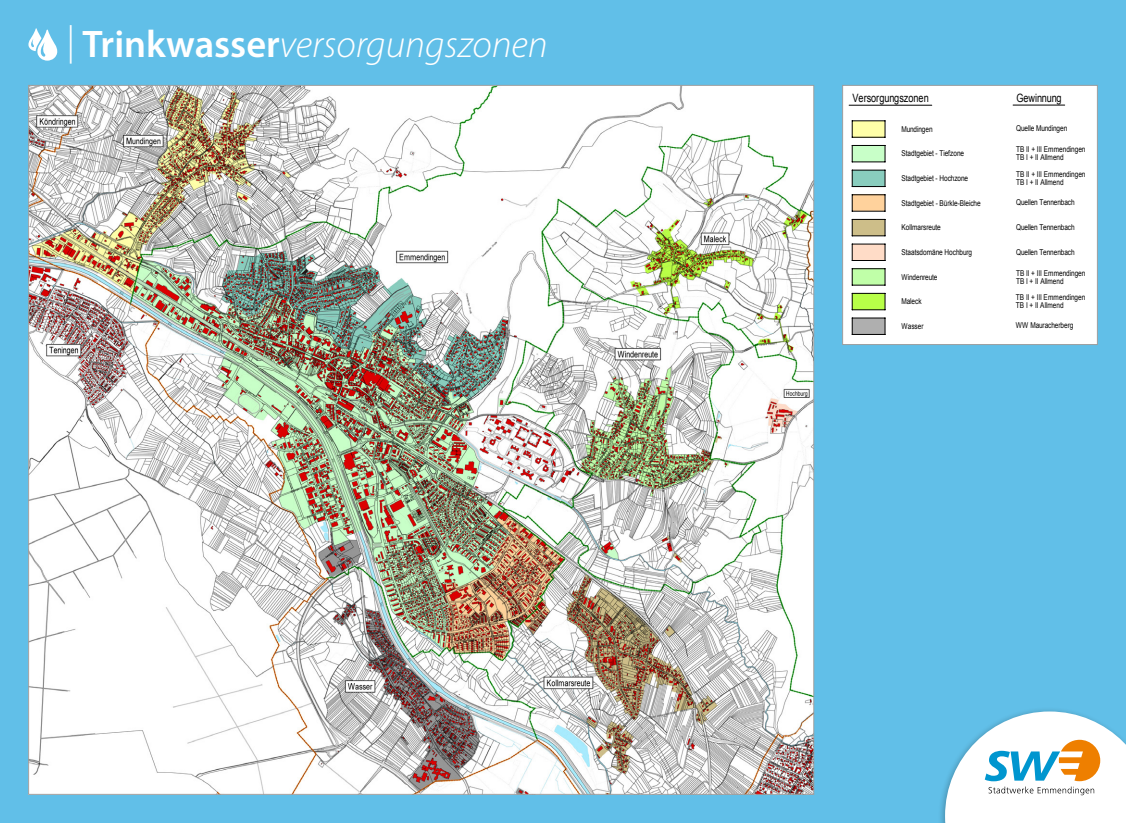
<style>
.page{position:relative;width:1126px;height:823px;background:#fff}
.page>*{position:absolute;margin:0;border:0;box-sizing:border-box;transform-origin:0 0}
.t1{font:italic 300 38.5px "Myriad Pro";color:#fff}
.t2{font:11.5px "Arial";color:#000;scale:.8 1}
.t3{font:11.5px "Arial";letter-spacing:-.02em;color:#000;scale:.8 1}
.t4{font:8px/8px "Arial";color:#000;scale:.81 1}
.t5{font:8px "Arial";letter-spacing:-.02em;color:#000;scale:.81 1}
.s1{font-style:normal}
.s2{font-weight:600;font-style:normal}
</style>
<div class="page">
<div style="left:0;top:0;width:1125px;height:822px;background:#61bfe8"></div>
<div style="left:842px;top:85px;width:255px;height:259px;background:#fff;border:1px solid #9c9e9f"></div>
<div style="left:852px;top:121px;width:33px;height:16px;background:#ffffa8"></div>
<div style="left:852px;top:145px;width:33px;height:17px;background:#c8ffc8"></div>
<div style="left:852px;top:170px;width:33px;height:16px;background:#89cdbe"></div>
<div style="left:852px;top:195px;width:33px;height:16px;background:#ffd29c"></div>
<div style="left:852px;top:219px;width:33px;height:17px;background:#cdbe89"></div>
<div style="left:852px;top:244px;width:33px;height:16px;background:#ffdcc7"></div>
<div style="left:852px;top:268px;width:33px;height:17px;background:#c0ffa8"></div>
<div style="left:852px;top:293px;width:33px;height:16px;background:#b8ff48"></div>
<div style="left:852px;top:318px;width:33px;height:16px;background:#afafaf"></div>
<hr style="left:852px;top:121px;width:33px;height:1px;background:#000">
<hr style="left:852px;top:137px;width:33px;height:1px;background:#000">
<hr style="left:852px;top:145px;width:33px;height:1px;background:#000">
<hr style="left:852px;top:162px;width:33px;height:1px;background:#000">
<hr style="left:852px;top:170px;width:33px;height:1px;background:#000">
<hr style="left:852px;top:186px;width:33px;height:1px;background:#000">
<hr style="left:852px;top:194px;width:33px;height:1px;background:#000">
<hr style="left:852px;top:211px;width:33px;height:1px;background:#000">
<hr style="left:852px;top:219px;width:33px;height:1px;background:#000">
<hr style="left:852px;top:235px;width:33px;height:1px;background:#000">
<hr style="left:852px;top:244px;width:33px;height:1px;background:#000">
<hr style="left:852px;top:260px;width:33px;height:1px;background:#000">
<hr style="left:852px;top:268px;width:33px;height:1px;background:#000">
<hr style="left:852px;top:285px;width:33px;height:1px;background:#000">
<hr style="left:852px;top:293px;width:33px;height:1px;background:#000">
<hr style="left:852px;top:309px;width:33px;height:1px;background:#000">
<hr style="left:852px;top:317px;width:33px;height:1px;background:#000">
<hr style="left:852px;top:334px;width:33px;height:1px;background:#000">
<svg style="left:884px;top:121px;width:1px;height:16px"></svg>
<svg style="left:852px;top:122px;width:1px;height:15px"></svg>
<svg style="left:884px;top:146px;width:1px;height:17px"></svg>
<svg style="left:852px;top:146px;width:1px;height:17px"></svg>
<svg style="left:884px;top:170px;width:2px;height:17px"></svg>
<svg style="left:852px;top:171px;width:1px;height:15px"></svg>
<svg style="left:884px;top:195px;width:1px;height:17px"></svg>
<svg style="left:852px;top:195px;width:1px;height:16px"></svg>
<svg style="left:884px;top:219px;width:2px;height:18px"></svg>
<svg style="left:852px;top:220px;width:1px;height:15px"></svg>
<svg style="left:884px;top:245px;width:1px;height:15px"></svg>
<svg style="left:852px;top:245px;width:1px;height:15px"></svg>
<svg style="left:884px;top:269px;width:1px;height:17px"></svg>
<svg style="left:852px;top:269px;width:1px;height:16px"></svg>
<svg style="left:884px;top:294px;width:1px;height:15px"></svg>
<svg style="left:852px;top:294px;width:1px;height:15px"></svg>
<svg style="left:884px;top:318px;width:1px;height:16px"></svg>
<svg style="left:852px;top:317px;width:1px;height:17px"></svg>
<hr style="left:849px;top:105px;width:82px;height:1px;background:#000">
<hr style="left:1013px;top:105px;width:51px;height:1px;background:#000">
<img style="left:30px;top:87px;width:782px;height:705px">
<div style="left:937px;top:706px;width:188px;height:116px;background:#000;opacity:.25"></div>
<svg style="left:945px;top:711px;width:180px;height:111px;background:#d3e5e8"></svg>
<svg style="left:28px;top:28px;width:29px;height:33px"></svg>
<h1 class="t1" style="left:67px;top:21px;width:482px"><span class="s1">|</span> <span class="s2">Trinkwasser</span>versorgungszonen</h1>
<h2 class="t2" style="left:852px;top:90px;width:97px">Versorgungszonen</h2>
<p class="t4" style="left:901px;top:125px;width:40px">Mundingen</p>
<p class="t4" style="left:901px;top:149px;width:79px">Stadtgebiet - Tiefzone</p>
<p class="t4" style="left:901px;top:174px;width:84px">Stadtgebiet - Hochzone</p>
<p class="t4" style="left:901px;top:199px;width:99px">Stadtgebiet - Bürkle-Bleiche</p>
<p class="t4" style="left:901px;top:223px;width:50px">Kollmarsreute</p>
<p class="t4" style="left:901px;top:248px;width:89px">Staatsdomäne Hochburg</p>
<p class="t4" style="left:901px;top:273px;width:46px">Windenreute</p>
<p class="t4" style="left:901px;top:297px;width:26px">Maleck</p>
<p class="t4" style="left:901px;top:322px;width:29px">Wasser</p>
<h2 class="t3" style="left:1016px;top:90px;width:58px">Gewinnung</h2>
<p class="t5" style="left:1015px;top:123px;width:65px">Quelle Mundingen</p>
<p class="t4" style="left:1016px;top:145px;width:87px">TB II + III Emmendingen<br>TB I + II Allmend</p>
<p class="t4" style="left:1015px;top:198px;width:74px">Quellen Tennenbach</p>
<p class="t4" style="left:1015px;top:170px;width:87px">TB II + III Emmendingen<br>TB I + II Allmend</p>
<p class="t4" style="left:1015px;top:223px;width:74px">Quellen Tennenbach</p>
<p class="t4" style="left:1015px;top:248px;width:74px">Quellen Tennenbach</p>
<p class="t4" style="left:1015px;top:268px;width:87px">TB II + III Emmendingen<br>TB I + II Allmend</p>
<p class="t4" style="left:1015px;top:293px;width:87px">TB II + III Emmendingen<br>TB I + II Allmend</p>
<p class="t4" style="left:1015px;top:321px;width:73px">WW Mauracherberg</p>
</div>
